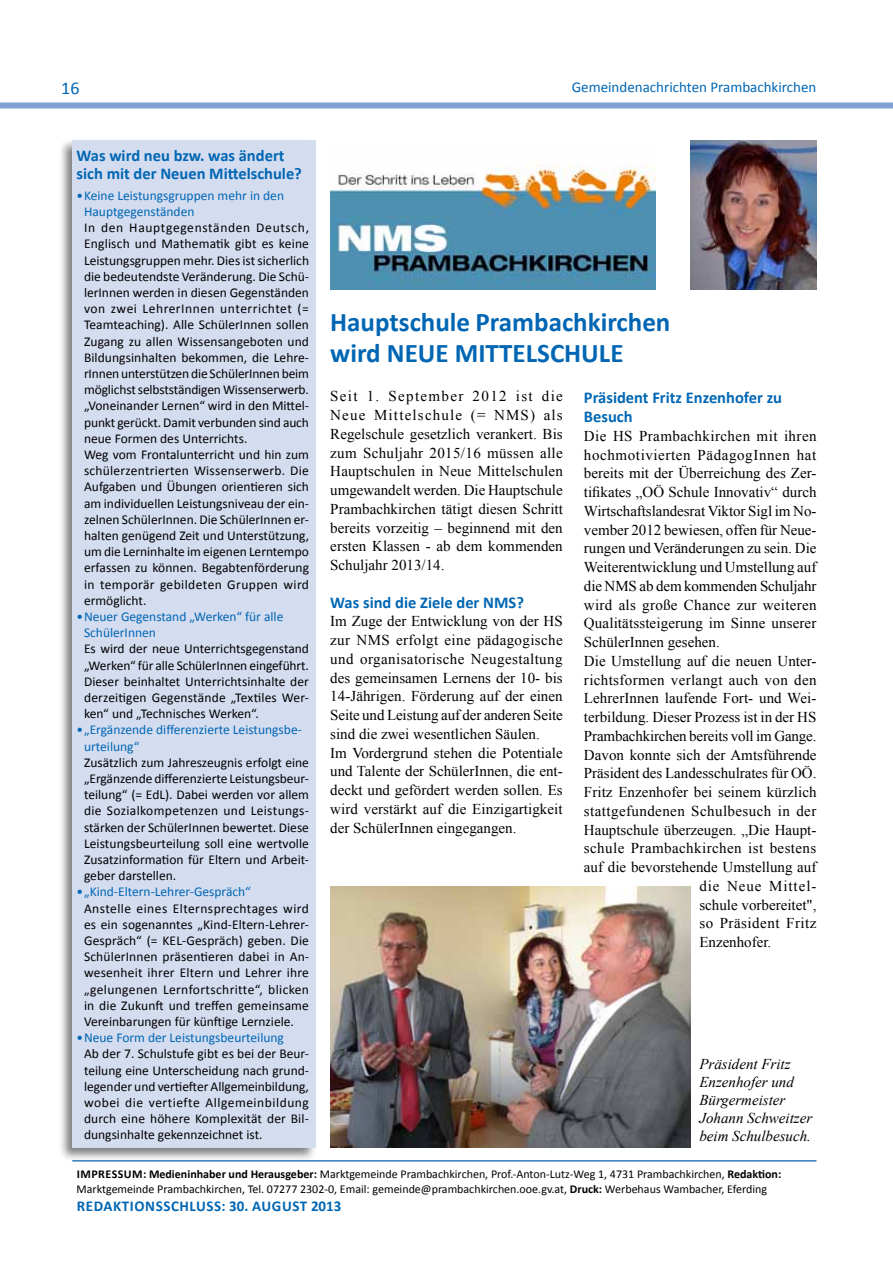
<style>
.page{position:relative;width:893px;height:1263px;background:#fff}
.page>*{position:absolute;margin:0;border:0;box-sizing:border-box;transform-origin:0 0}
.t1{font:700 27px/31.5px "Calibri";color:#0066b3}
.t2{font:18px "Calibri";color:#0066b3}
.t3{font:700 16.5px/18.8px "Calibri";color:#0066b3}
.t4{font:15px/18.8px "Times New Roman";color:#000;text-align:justify}
.t5{font:15px "Times New Roman";letter-spacing:.03em;color:#000}
.t6{font:italic 15px/18px "Times New Roman";color:#000}
.t7{font:15px "Calibri";color:#0066b3}
.t8{font:700 15px "Calibri";color:#0066b3}
.t9{font:15px "Times New Roman";letter-spacing:.04em;color:#000}
.t10{font:15px "Times New Roman";letter-spacing:.025em;color:#000}
.t11{font:15px "Times New Roman";letter-spacing:.02em;color:#000}
.t12{font:15px "Times New Roman";letter-spacing:.035em;color:#000}
.t13{font:15px "Times New Roman";letter-spacing:.065em;color:#000}
.t14{font:13.5px/16.2px "Calibri";color:#000;text-align:justify}
.t15{font:13.5px/16.2px "Calibri";color:#0066b3}
.t16{font:12px/14.4px "Calibri";color:#000}
.t17{font:700 12px "Calibri";color:#000}
.s1{font-weight:700}
</style>
<div class="page">
<div style="left:0;top:102px;width:893px;height:6px;background:#80a0d3"></div>
<div style="left:58px;top:138px;width:260px;height:1024px;background:#000;opacity:.5"></div>
<div style="left:72px;top:140px;width:243px;height:1008px;background:#d4dcf0"></div>
<img style="left:330px;top:164px;width:326px;height:125px">
<img style="left:691px;top:140px;width:125px;height:149px">
<img style="left:330px;top:886px;width:361px;height:262px">
<hr style="left:72px;top:1160px;width:744px;height:1px;background:#3479be">
<h2 class="t2" style="left:61px;top:77px;width:20px">16</h2>
<p class="t7" style="left:572px;top:78px;width:246px">Gemeindenachrichten Prambachkirchen</p>
<p class="t3" style="left:77px;top:146px;width:227px">Was wird neu bzw. was ändert sich mit der Neuen Mittelschule?</p>
<p class="t15" style="left:84px;top:187px;width:202px;text-indent:-8px">•Keine Leistungsgruppen mehr in den<br>Hauptgegenständen</p>
<p class="t14" style="left:84px;top:220px;width:227px;text-align:left">In den Hauptgegenständen Deutsch, Englisch und Mathematik gibt es keine Leistungsgruppen mehr. Dies ist sicherlich die bedeutendste Veränderung. Die Schü&shy;lerInnen werden in diesen Gegenständen von zwei LehrerInnen unterrichtet (= Teamteaching). Alle SchülerInnen sollen Zugang zu allen Wissensangeboten und Bildungsinhalten bekommen, die Lehre&shy;rInnen unterstützen die SchülerInnen beim möglichst selbstständigen Wissenserwerb. „Voneinander Lernen“ wird in den Mittel&shy;punkt gerückt. Damit verbunden sind auch neue Formen des Unterrichts.<br>Weg vom Frontalunterricht und hin zum schülerzentrierten Wissenserwerb. Die Aufgaben und Übungen orientieren sich am individuellen Leistungsniveau der ein&shy;zelnen SchülerInnen. Die SchülerInnen er&shy;halten genügend Zeit und Unterstützung, um die Lerninhalte im eigenen Lerntempo erfassen zu können. Begabtenförderung in temporär gebildeten Gruppen wird ermöglicht.</p>
<p class="t15" style="left:84px;top:608px;width:201px;text-indent:-8px">•Neuer Gegenstand „Werken“ für alle<br>SchülerInnen</p>
<p class="t14" style="left:84px;top:641px;width:226px">Es wird der neue Unterrichtsgegenstand „Werken“ für alle SchülerInnen eingeführt.<br>Dieser beinhaltet Unterrichtsinhalte der derzeitigen Gegenstände „Textiles Wer&shy;ken“ und „Technisches Werken“.</p>
<p class="t15" style="left:84px;top:722px;width:219px;text-indent:-8px">•„Ergänzende differenzierte Leistungsbe&shy;urteilung“</p>
<p class="t14" style="left:84px;top:754px;width:226px">Zusätzlich zum Jahreszeugnis erfolgt eine „Ergänzende differenzierte Leistungsbeur&shy;teilung“ (= EdL). Dabei werden vor allem die Sozialkompetenzen und Leistungs&shy;stärken der SchülerInnen bewertet. Diese Leistungsbeurteilung soll eine wertvolle Zusatzinformation für Eltern und Arbeit&shy;geber darstellen.</p>
<p class="t15" style="left:77px;top:884px;width:176px">•„Kind-Eltern-Lehrer-Gespräch“</p>
<p class="t14" style="left:84px;top:900px;width:226px">Anstelle eines Elternsprechtages wird es ein sogenanntes „Kind-Eltern-Lehrer-Gespräch“ (= KEL-Gespräch) geben. Die SchülerInnen präsentieren dabei in An&shy;wesenheit ihrer Eltern und Lehrer ihre „gelungenen Lernfortschritte“, blicken in die Zukunft und treffen gemeinsame Vereinbarungen für künftige Lernziele.</p>
<p class="t15" style="left:77px;top:1030px;width:209px">•Neue Form der Leistungsbeurteilung</p>
<p class="t14" style="left:84px;top:1046px;width:226px">Ab der 7. Schulstufe gibt es bei der Beur&shy;teilung eine Unterscheidung nach grund&shy;legender und vertiefter Allgemeinbildung, wobei die vertiefte Allgemeinbildung durch eine höhere Komplexität der Bil&shy;dungsinhalte gekennzeichnet ist.</p>
<h1 class="t1" style="left:330px;top:306px;width:342px">Hauptschule Prambachkirchen wird NEUE MITTELSCHULE</h1>
<p class="t4" style="left:330px;top:387px;width:234px">Seit 1. September 2012 ist die Neue Mittelschule (= NMS) als Regelschule gesetzlich verankert. Bis zum Schuljahr 2015/16 müssen alle Hauptschulen in Neue Mittelschulen umgewandelt werden. Die Hauptschule Prambachkirchen tätigt diesen Schritt bereits vorzeitig – beginnend mit den ersten Klassen - ab dem kommenden Schuljahr 2013/14.</p>
<p class="t3" style="left:330px;top:593px;width:195px">Was sind die Ziele der NMS?</p>
<p class="t4" style="left:330px;top:612px;width:234px;text-align:left">Im Zuge der Entwicklung von der HS zur NMS erfolgt eine pädagogische und organisatorische Neugestaltung des gemeinsamen Lernens der 10- bis 14-Jährigen. Förderung auf der einen Seite und Leistung auf der anderen Seite sind die zwei wesentlichen Säulen.<br>Im Vordergrund stehen die Potentiale und Talente der SchülerInnen, die ent&shy;deckt und gefördert werden sollen. Es wird verstärkt auf die Einzigartigkeit der SchülerInnen eingegangen.</p>
<p class="t3" style="left:584px;top:388px;width:200px">Präsident Fritz Enzenhofer zu<br>Besuch</p>
<p class="t5" style="left:584px;top:426px;width:234px">Die HS Prambachkirchen mit ihren</p>
<p class="t9" style="left:584px;top:444px;width:234px">hochmotivierten PädagogInnen hat</p>
<p class="t4" style="left:584px;top:464px;width:234px">bereits mit der Überreichung des Zer-</p>
<p class="t4" style="left:584px;top:482px;width:234px">tifikates „OÖ Schule Innovativ“ durch</p>
<p class="t4" style="left:584px;top:501px;width:234px">Wirtschaftslandesrat Viktor Sigl im No-</p>
<p class="t4" style="left:584px;top:520px;width:234px">vember 2012 bewiesen, offen für Neue-</p>
<p class="t4" style="left:584px;top:539px;width:234px">rungen und Veränderungen zu sein. Die</p>
<p class="t4" style="left:584px;top:557px;width:234px">Weiterentwicklung und Umstellung auf</p>
<p class="t4" style="left:584px;top:576px;width:234px">die NMS ab dem kommenden Schuljahr</p>
<p class="t11" style="left:584px;top:594px;width:234px">wird als große Chance zur weiteren</p>
<p class="t4" style="left:584px;top:614px;width:234px">Qualitätssteigerung im Sinne unserer</p>
<p class="t4" style="left:584px;top:632px;width:137px">SchülerInnen gesehen.</p>
<p class="t4" style="left:584px;top:651px;width:234px">Die Umstellung auf die neuen Unter-</p>
<p class="t10" style="left:584px;top:669px;width:234px">richtsformen verlangt auch von den</p>
<p class="t4" style="left:584px;top:689px;width:234px">LehrerInnen laufende Fort- und Wei-</p>
<p class="t4" style="left:584px;top:707px;width:234px">terbildung. Dieser Prozess ist in der HS</p>
<p class="t4" style="left:584px;top:726px;width:234px">Prambachkirchen bereits voll im Gange.</p>
<p class="t4" style="left:584px;top:745px;width:234px">Davon konnte sich der Amtsführende</p>
<p class="t4" style="left:584px;top:764px;width:234px">Präsident des Landesschulrates für OÖ.</p>
<p class="t4" style="left:584px;top:782px;width:234px">Fritz Enzenhofer bei seinem kürzlich</p>
<p class="t5" style="left:584px;top:801px;width:234px">stattgefundenen Schulbesuch in der</p>
<p class="t4" style="left:584px;top:820px;width:234px">Hauptschule überzeugen. „Die Haupt-</p>
<p class="t5" style="left:584px;top:838px;width:234px">schule Prambachkirchen ist bestens</p>
<p class="t4" style="left:584px;top:857px;width:234px">auf die bevorstehende Umstellung auf</p>
<p class="t13" style="left:699px;top:876px;width:119px">die Neue Mittel-</p>
<p class="t4" style="left:699px;top:895px;width:119px">schule vorbereitet",</p>
<p class="t12" style="left:699px;top:913px;width:119px">so Präsident Fritz</p>
<p class="t4" style="left:699px;top:932px;width:74px">Enzenhofer.</p>
<p class="t6" style="left:699px;top:1055px;width:114px">Präsident Fritz<br>Enzenhofer und<br>Bürgermeister<br>Johann Schweitzer beim Schulbesuch.</p>
<p class="t16" style="left:77px;top:1167px;width:706px;text-indent:66px"><span class="s1">: Medieninhaber und Herausgeber:</span> Marktgemeinde Prambachkirchen, Prof.-Anton-Lutz-Weg 1, 4731 Prambachkirchen, <span class="s1">Redaktion:<br></span>Marktgemeinde Prambachkirchen, Tel. 07277 2302-0, Email: gemeinde@prambachkirchen.ooe.gv.at, <span class="s1">Druck:</span> Werbehaus Wambacher, Eferding</p>
<p class="t8" style="left:77px;top:1196px;width:19px">Redaktio</p>
<p class="t8" style="left:145px;top:1196px;width:20px">nsschluss</p>
<p class="t8" style="left:222px;top:1196px;width:50px">: 30. August</p>
<p class="t8" style="left:311px;top:1196px;width:32px">2013</p>
<p class="t17" style="left:77px;top:1167px;width:13px">Impressum</p>
</div>
